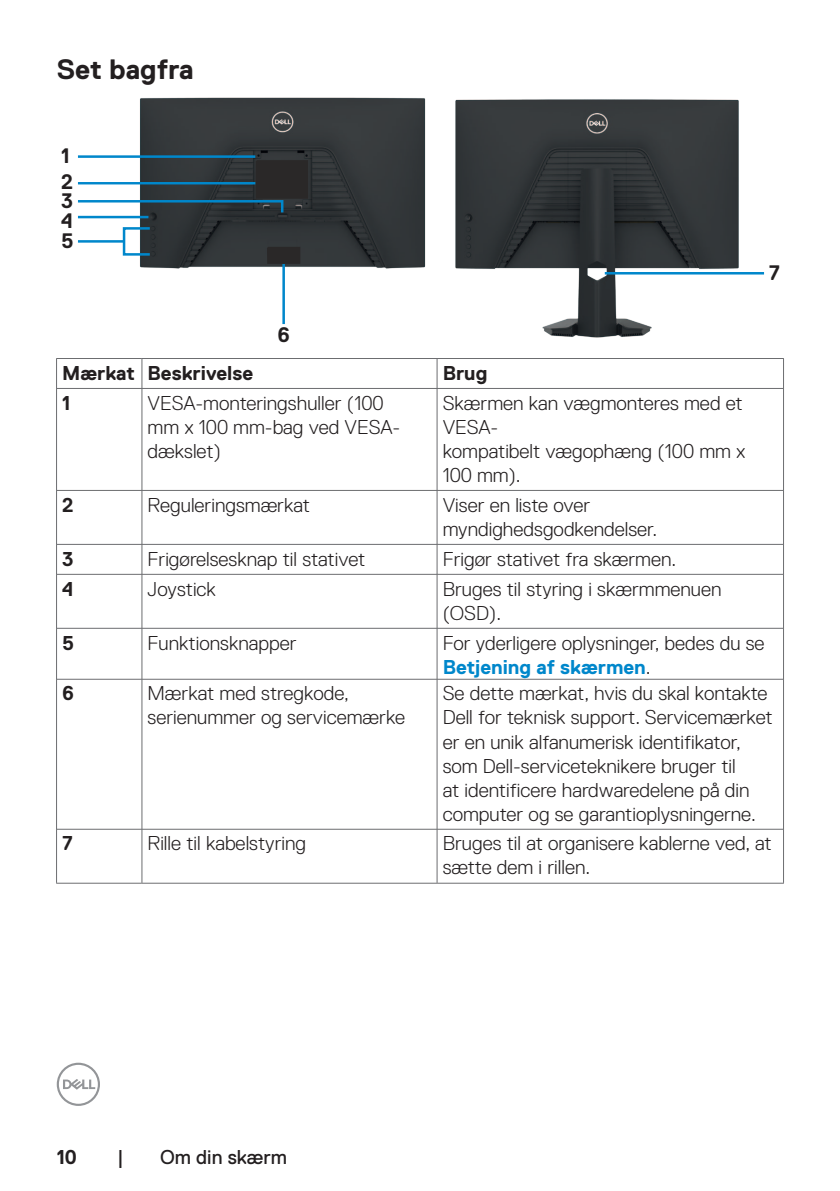
<style>
.page{position:relative;width:840px;height:1191px;background:#fff}
.page>*{position:absolute;margin:0;border:0;box-sizing:border-box;transform-origin:0 0}
.Head3{font:700 28px "Dell Replica";color:#231f20}
.t1{font:700 21px/19.8px "Dell Replica";color:#231f20}
.Paragraph{font:300 20px/24px "Dell Replica";color:#231f20}
.Callout{font:300 20px/24px "Dell Replica";color:#231f20}
.Paragraph-2{font:700 20px "Dell Replica";color:#231f20}
.t2{font:20px "Dell Replica";color:#231f20}
.s1{font-weight:700;color:#0087cb}
</style>
<div class="page">
<svg style="left:57px;top:1062px;width:43px;height:44px"></svg>
<img style="left:464px;top:99px;width:301px;height:239px">
<img style="left:100px;top:97px;width:364px;height:172px">
<hr style="left:78px;top:155px;width:177px;height:3px;background:#0087cb">
<hr style="left:282px;top:264px;width:3px;height:60px;background:#0087cb">
<hr style="left:78px;top:216px;width:70px;height:2px;background:#0087cb">
<hr style="left:78px;top:240px;width:46px;height:3px;background:#0087cb">
<div style="left:123px;top:227px;width:28px;height:29px;border:3px solid #0087cb"></div>
<hr style="left:604px;top:272px;width:159px;height:2px;background:#0087cb">
<svg style="left:78px;top:160px;width:230px;height:55px"></svg>
<svg style="left:267px;top:247px;width:33px;height:17px"></svg>
<hr style="left:56px;top:883px;width:86px;height:1px;background:#6c6d70">
<hr style="left:141px;top:829px;width:296px;height:1px;background:#6c6d70">
<hr style="left:436px;top:829px;width:347px;height:1px;background:#6c6d70">
<hr style="left:56px;top:358px;width:86px;height:1px;background:#6c6d70">
<svg style="left:56px;top:359px;width:1px;height:29px"></svg>
<hr style="left:142px;top:358px;width:295px;height:1px;background:#6c6d70">
<svg style="left:141px;top:359px;width:1px;height:29px"></svg>
<hr style="left:437px;top:358px;width:346px;height:1px;background:#6c6d70">
<svg style="left:436px;top:359px;width:1px;height:29px"></svg>
<hr style="left:56px;top:388px;width:86px;height:1px;background:#6c6d70">
<hr style="left:56px;top:388px;width:1px;height:102px;background:#6c6d70">
<hr style="left:141px;top:388px;width:296px;height:1px;background:#6c6d70">
<hr style="left:141px;top:389px;width:1px;height:101px;background:#6c6d70">
<hr style="left:436px;top:388px;width:347px;height:1px;background:#6c6d70">
<hr style="left:436px;top:389px;width:1px;height:101px;background:#6c6d70">
<hr style="left:782px;top:388px;width:1px;height:102px;background:#6c6d70">
<hr style="left:56px;top:490px;width:86px;height:1px;background:#6c6d70">
<hr style="left:56px;top:490px;width:1px;height:54px;background:#6c6d70">
<hr style="left:141px;top:490px;width:296px;height:1px;background:#6c6d70">
<hr style="left:141px;top:491px;width:1px;height:53px;background:#6c6d70">
<hr style="left:436px;top:490px;width:347px;height:1px;background:#6c6d70">
<hr style="left:436px;top:491px;width:1px;height:53px;background:#6c6d70">
<hr style="left:782px;top:490px;width:1px;height:54px;background:#6c6d70">
<hr style="left:56px;top:544px;width:86px;height:1px;background:#6c6d70">
<hr style="left:56px;top:544px;width:1px;height:30px;background:#6c6d70">
<hr style="left:141px;top:544px;width:296px;height:1px;background:#6c6d70">
<svg style="left:141px;top:545px;width:1px;height:29px"></svg>
<hr style="left:436px;top:544px;width:347px;height:1px;background:#6c6d70">
<svg style="left:436px;top:545px;width:1px;height:29px"></svg>
<hr style="left:782px;top:544px;width:1px;height:30px;background:#6c6d70">
<hr style="left:56px;top:574px;width:86px;height:1px;background:#6c6d70">
<hr style="left:56px;top:574px;width:1px;height:54px;background:#6c6d70">
<hr style="left:141px;top:574px;width:296px;height:1px;background:#6c6d70">
<hr style="left:141px;top:574px;width:1px;height:54px;background:#6c6d70">
<hr style="left:436px;top:574px;width:347px;height:1px;background:#6c6d70">
<hr style="left:436px;top:574px;width:1px;height:54px;background:#6c6d70">
<hr style="left:782px;top:574px;width:1px;height:54px;background:#6c6d70">
<hr style="left:56px;top:628px;width:86px;height:1px;background:#6c6d70">
<hr style="left:56px;top:628px;width:1px;height:51px;background:#6c6d70">
<hr style="left:141px;top:628px;width:296px;height:1px;background:#6c6d70">
<hr style="left:141px;top:628px;width:1px;height:51px;background:#6c6d70">
<hr style="left:436px;top:628px;width:347px;height:1px;background:#6c6d70">
<hr style="left:436px;top:628px;width:1px;height:51px;background:#6c6d70">
<hr style="left:782px;top:628px;width:1px;height:51px;background:#6c6d70">
<hr style="left:56px;top:679px;width:86px;height:1px;background:#6c6d70">
<hr style="left:56px;top:679px;width:1px;height:150px;background:#6c6d70">
<hr style="left:141px;top:679px;width:296px;height:1px;background:#6c6d70">
<hr style="left:141px;top:679px;width:1px;height:150px;background:#6c6d70">
<hr style="left:436px;top:679px;width:347px;height:1px;background:#6c6d70">
<hr style="left:436px;top:679px;width:1px;height:150px;background:#6c6d70">
<hr style="left:782px;top:679px;width:1px;height:150px;background:#6c6d70">
<hr style="left:56px;top:829px;width:86px;height:1px;background:#6c6d70">
<hr style="left:56px;top:829px;width:1px;height:54px;background:#6c6d70">
<hr style="left:141px;top:829px;width:1px;height:54px;background:#6c6d70">
<hr style="left:436px;top:829px;width:1px;height:54px;background:#6c6d70">
<hr style="left:782px;top:829px;width:1px;height:54px;background:#6c6d70">
<hr style="left:142px;top:883px;width:295px;height:1px;background:#6c6d70">
<hr style="left:437px;top:883px;width:346px;height:1px;background:#6c6d70">
<p class="Head3" style="left:57px;top:53px;width:138px">Set bagfra</p>
<p class="t1" style="left:61px;top:143px;width:13px;line-height:25.8px">1<br>2</p>
<p class="t1" style="left:61px;top:191px;width:14px;text-align:justify">3<br>4<br>5</p>
<p class="t1" style="left:277px;top:325px;width:14px">6</p>
<p class="Paragraph-2" style="left:62px;top:362px;width:74px">Mærkat</p>
<p class="Paragraph-2" style="left:147px;top:362px;width:107px">Beskrivelse</p>
<p class="Paragraph-2" style="left:442px;top:362px;width:46px">Brug</p>
<p class="Paragraph-2" style="left:62px;top:392px;width:10px">1</p>
<p class="Paragraph" style="left:147px;top:391px;width:254px">VESA-monteringshuller (100 mm x 100 mm-bag ved VESA&shy;dækslet)</p>
<p class="Paragraph" style="left:442px;top:391px;width:301px">Skærmen kan vægmonteres med et<br>VESA-</p>
<p class="Paragraph" style="left:442px;top:439px;width:304px">kompatibelt vægophæng (100 mm x<br>100 mm).</p>
<p class="t1" style="left:768px;top:263px;width:13px">7</p>
<p class="Paragraph-2" style="left:62px;top:493px;width:13px">2</p>
<p class="Paragraph" style="left:147px;top:493px;width:164px">Reguleringsmærkat</p>
<p class="Paragraph" style="left:442px;top:493px;width:216px">Viser en liste over myndighedsgodkendelser.</p>
<p class="Paragraph-2" style="left:62px;top:547px;width:13px">3</p>
<p class="Paragraph" style="left:147px;top:547px;width:219px">Frigørelsesknap til stativet</p>
<p class="Paragraph" style="left:442px;top:547px;width:235px">Frigør stativet fra skærmen.</p>
<p class="Paragraph-2" style="left:62px;top:577px;width:13px">4</p>
<p class="Paragraph" style="left:147px;top:577px;width:70px">Joystick</p>
<p class="Paragraph" style="left:442px;top:577px;width:280px">Bruges til styring i skærmmenuen (OSD).</p>
<p class="Paragraph-2" style="left:62px;top:631px;width:13px">5</p>
<p class="Callout" style="left:147px;top:630px;width:150px">Funktionsknapper</p>
<p class="Callout" style="left:442px;top:630px;width:323px">For yderligere oplysninger, bedes du se<br><span class="s1">Betjening af skærmen</span>.</p>
<p class="Paragraph-2" style="left:62px;top:682px;width:13px">6</p>
<p class="Paragraph" style="left:147px;top:681px;width:259px">Mærkat med stregkode, serienummer og servicemærke</p>
<p class="Paragraph" style="left:442px;top:681px;width:331px">Se dette mærkat, hvis du skal kontakte Dell for teknisk support. Servicemærket er en unik alfanumerisk identifikator, som Dell-serviceteknikere bruger til<br>at identificere hardwaredelene på din computer og se garantioplysningerne.</p>
<p class="Paragraph-2" style="left:62px;top:832px;width:12px">7</p>
<p class="Paragraph" style="left:147px;top:831px;width:160px">Rille til kabelstyring</p>
<p class="Paragraph" style="left:442px;top:831px;width:330px">Bruges til at organisere kablerne ved, at sætte dem i rillen.</p>
<p class="Paragraph-2" style="left:57px;top:1146px;width:22px">10</p>
<p class="t2" style="left:117px;top:1146px;width:8px">|</p>
<p class="t2" style="left:160px;top:1146px;width:129px">Om din skærm</p>
</div>
